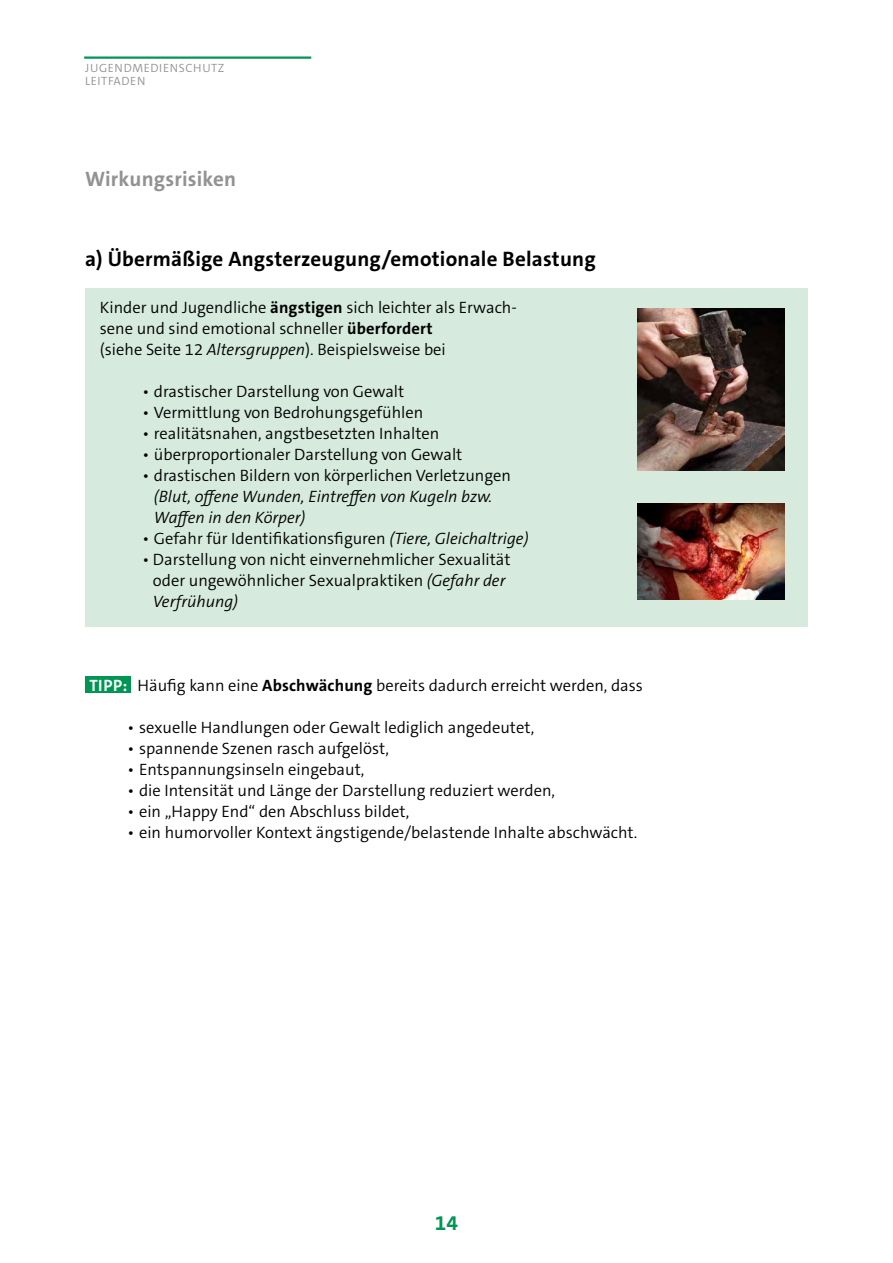
<style>
.page{position:relative;width:893px;height:1263px;background:#fff}
.page>*{position:absolute;margin:0;border:0;box-sizing:border-box;transform-origin:0 0}
.t1{font:700 21px "The Sans C5";letter-spacing:.01em;color:#000}
.t2{font:700 21px "The Sans C5";letter-spacing:.01em;color:#919291}
.t3{font:700 21px "The Sans C5";color:#009654}
.t4{font:300 16.5px/21px "The Sans C5";color:#000}
.t5{font:italic 300 16.5px/21px "The Sans C5";color:#000}
.t6{font:300 12px/13.5px "The Sans C5";letter-spacing:.05em;color:#919291}
.s1{font-weight:700}
.s2{font-style:italic}
.s3{font-weight:700;color:#fff}
</style>
<div class="page">
<hr style="left:84px;top:56px;width:227px;height:3px;background:#009654">
<div style="left:85px;top:288px;width:723px;height:338px;background:#d6eadd"></div>
<div style="left:85px;top:676px;width:45px;height:17px;background:#009654"></div>
<img style="left:638px;top:309px;width:146px;height:162px">
<img style="left:638px;top:504px;width:146px;height:96px">
<p class="t6" style="left:85px;top:61px;width:141px">JUGENDMEDIENSCHUTZ<br>LEITFADEN</p>
<p class="t2" style="left:85px;top:165px;width:153px">Wirkungsrisiken</p>
<p class="t1" style="left:85px;top:246px;width:512px">a) Übermäßige Angsterzeugung/emotionale Belastung</p>
<p class="t4" style="left:100px;top:297px;width:417px">Kinder und Jugendliche <span class="s1">ängstigen</span> sich leichter als Erwach&shy;sene und sind emotional schneller <span class="s1">überfordert<br></span>(siehe Seite 12 <span class="s2">Altersgruppen</span>). Beispielsweise bei</p>
<p class="t4" style="left:142px;top:381px;width:263px">• drastischer Darstellung von Gewalt</p>
<p class="t4" style="left:142px;top:402px;width:282px">• Vermittlung von Bedrohungsgefühlen</p>
<p class="t4" style="left:142px;top:423px;width:298px">• realitätsnahen, angstbesetzten Inhalten</p>
<p class="t4" style="left:142px;top:444px;width:321px">• überproportionaler Darstellung von Gewalt</p>
<p class="t4" style="left:142px;top:465px;width:370px">• drastischen Bildern von körperlichen Verletzungen</p>
<p class="t5" style="left:154px;top:486px;width:340px">(Blut, offene Wunden, Eintreffen von Kugeln bzw.<br>Waffen in den Körper)</p>
<p class="t4" style="left:142px;top:528px;width:388px">• Gefahr für Identifikationsfiguren <span class="s2">(Tiere, Gleichaltrige)</span></p>
<p class="t4" style="left:153px;top:549px;width:359px;text-indent:-11px">• Darstellung von nicht einvernehmlicher Sexualität oder ungewöhnlicher Sexualpraktiken <span class="s2">(Gefahr der<br>Verfrühung)</span></p>
<p class="t4" style="left:89px;top:675px;width:555px"><span class="s3">TIPP:</span> Häufig kann eine <span class="s1">Abschwächung</span> bereits dadurch erreicht werden, dass</p>
<p class="t4" style="left:128px;top:717px;width:408px">• sexuelle Handlungen oder Gewalt lediglich angedeutet,</p>
<p class="t4" style="left:128px;top:738px;width:263px">• spannende Szenen rasch aufgelöst,</p>
<p class="t4" style="left:128px;top:759px;width:238px">• Entspannungsinseln eingebaut,</p>
<p class="t4" style="left:128px;top:780px;width:429px">• die Intensität und Länge der Darstellung reduziert werden,</p>
<p class="t4" style="left:128px;top:801px;width:283px">• ein „Happy End“ den Abschluss bildet,</p>
<p class="t4" style="left:128px;top:822px;width:511px">• ein humorvoller Kontext ängstigende/belastende Inhalte abschwächt.</p>
<p class="t3" style="left:435px;top:1209px;width:25px">14</p>
</div>
